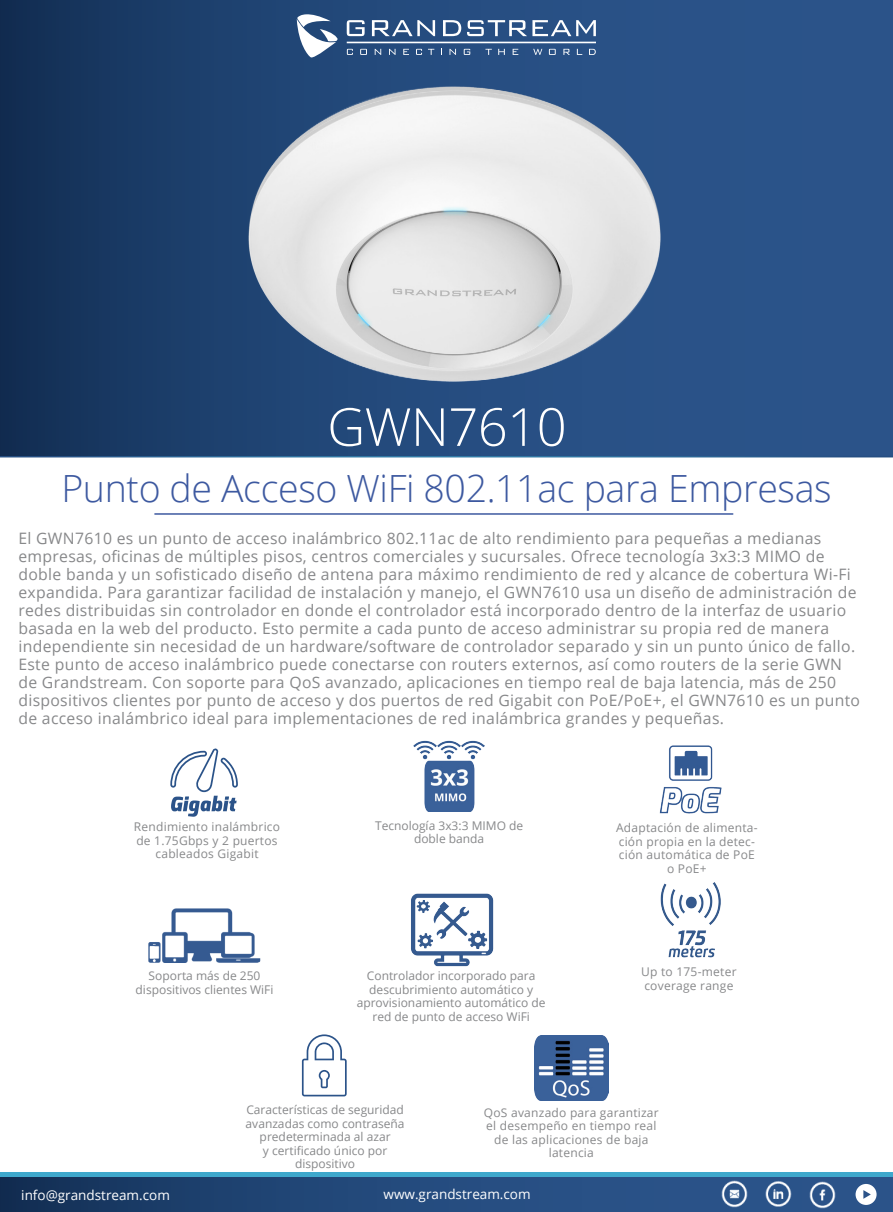
<style>
.page{position:relative;width:893px;height:1212px;background:#fff}
.page>*{position:absolute;margin:0;border:0;box-sizing:border-box;transform-origin:0 0}
.t1{font:300 52.5px "Open Sans";letter-spacing:-.01em;color:#fff}
.t2{font:300 37.5px "Open Sans";letter-spacing:-.01em;color:#3d59a0}
.t3{font:15.75px/18px "Open Sans";letter-spacing:.02em;color:#87888a}
.t4{font:13.5px "Open Sans";color:#fff}
.t5{font:12px/13.5px "Open Sans";color:#87888a;text-align:center}
.t6{font:12px/13.5px "Open Sans";letter-spacing:.02em;color:#87888a;text-align:center}
</style>
<div class="page">
<svg style="left:0;top:0;width:893px;height:457px;background:#506c91"></svg>
<div style="left:0;top:1176px;width:893px;height:36px;background:linear-gradient(to right,#16365f,#305b94)"></div>
<hr style="left:0;top:1173px;width:893px;height:4px;background:#3ea8cc">
<img style="left:766px;top:1181px;width:26px;height:27px">
<img style="left:810px;top:1182px;width:26px;height:26px">
<img style="left:721px;top:1181px;width:26px;height:26px">
<div style="left:855px;top:1184px;width:22px;height:21px;background:#fff;border-radius:50%"></div>
<svg style="left:863px;top:1190px;width:8px;height:9px"></svg>
<svg style="left:297px;top:14px;width:41px;height:45px"></svg>
<svg style="left:347px;top:20px;width:18px;height:16px"></svg>
<svg style="left:372px;top:20px;width:63px;height:16px"></svg>
<svg style="left:443px;top:20px;width:18px;height:16px"></svg>
<svg style="left:467px;top:20px;width:129px;height:16px"></svg>
<svg style="left:347px;top:49px;width:6px;height:6px"></svg>
<svg style="left:360px;top:49px;width:7px;height:6px"></svg>
<svg style="left:375px;top:49px;width:6px;height:6px"></svg>
<svg style="left:389px;top:49px;width:6px;height:6px"></svg>
<svg style="left:403px;top:49px;width:6px;height:6px"></svg>
<svg style="left:416px;top:49px;width:6px;height:6px"></svg>
<svg style="left:428px;top:49px;width:6px;height:6px"></svg>
<svg style="left:449px;top:49px;width:7px;height:6px"></svg>
<svg style="left:464px;top:49px;width:6px;height:6px"></svg>
<svg style="left:485px;top:49px;width:7px;height:6px"></svg>
<svg style="left:498px;top:49px;width:7px;height:6px"></svg>
<svg style="left:513px;top:49px;width:5px;height:6px"></svg>
<svg style="left:589px;top:49px;width:7px;height:6px"></svg>
<svg style="left:549px;top:49px;width:7px;height:6px"></svg>
<svg style="left:563px;top:49px;width:7px;height:6px"></svg>
<svg style="left:577px;top:49px;width:5px;height:6px"></svg>
<svg style="left:533px;top:49px;width:9px;height:6px"></svg>
<hr style="left:347px;top:42px;width:249px;height:1px;background:#fff">
<hr style="left:155px;top:513px;width:578px;height:2px;background:#3d59a0">
<img style="left:411px;top:893px;width:83px;height:74px">
<svg style="left:171px;top:748px;width:67px;height:69px"></svg>
<img style="left:659px;top:745px;width:63px;height:69px">
<img style="left:414px;top:740px;width:71px;height:72px">
<img style="left:148px;top:908px;width:113px;height:55px">
<svg style="left:302px;top:1034px;width:45px;height:62px"></svg>
<img style="left:660px;top:882px;width:61px;height:76px">
<img style="left:535px;top:1035px;width:73px;height:65px">
<h1 class="t1" style="left:327px;top:391px;width:241px">GWN7610</h1>
<h2 class="t2" style="left:61px;top:462px;width:772px">Punto de Acceso WiFi 802.11ac para Empresas</h2>
<p class="t3" style="left:18px;top:529px;width:843px">El GWN7610 es un punto de acceso inalámbrico 802.11ac de alto rendimiento para pequeñas a medianas empresas, oficinas de múltiples pisos, centros comerciales y sucursales. Ofrece tecnología 3x3:3 MIMO de doble banda y un sofisticado diseño de antena para máximo rendimiento de red y alcance de cobertura Wi-Fi expandida. Para garantizar facilidad de instalación y manejo, el GWN7610 usa un diseño de administración de redes distribuidas sin controlador en donde el controlador está incorporado dentro de la interfaz de usuario basada en la web del producto. Esto permite a cada punto de acceso administrar su propia red de manera independiente sin necesidad de un hardware/software de controlador separado y sin un punto único de fallo.<br>Este punto de acceso inalámbrico puede conectarse con routers externos, así como routers de la serie GWN de Grandstream. Con soporte para QoS avanzado, aplicaciones en tiempo real de baja latencia, más de 250 dispositivos clientes por punto de acceso y dos puertos de red Gigabit con PoE/PoE+, el GWN7610 es un punto de acceso inalámbrico ideal para implementaciones de red inalámbrica grandes y pequeñas.</p>
<p class="t6" style="left:134px;top:820px;width:148px">Rendimiento inalámbrico de 1.75Gbps y 2 puertos cableados Gigabit</p>
<p class="t5" style="left:136px;top:968px;width:139px">Soporta más de 250 dispositivos clientes WiFi</p>
<p class="t5" style="left:375px;top:818px;width:150px">Tecnología 3x3:3 MIMO de doble banda</p>
<p class="t5" style="left:357px;top:968px;width:190px">Controlador incorporado para descubrimiento automático y aprovisionamiento automático de red de punto de acceso WiFi</p>
<p class="t6" style="left:616px;top:820px;width:143px">Adaptación de alimenta&shy;ción propia en la detec&shy;ción automática de PoE o PoE+</p>
<p class="t6" style="left:641px;top:965px;width:97px;text-align:left">Up to 175-meter coverage range</p>
<p class="t5" style="left:246px;top:1103px;width:160px">Características de seguridad avanzadas como contraseña predeterminada al azar<br>y certificado único por dispositivo</p>
<p class="t6" style="left:484px;top:1105px;width:176px">QoS avanzado para garantizar el desempeño en tiempo real de las aplicaciones de baja latencia</p>
<p class="t4" style="left:21px;top:1186px;width:150px">info@grandstream.com</p>
<p class="t4" style="left:384px;top:1185px;width:149px">www.grandstream.com</p>
</div>
